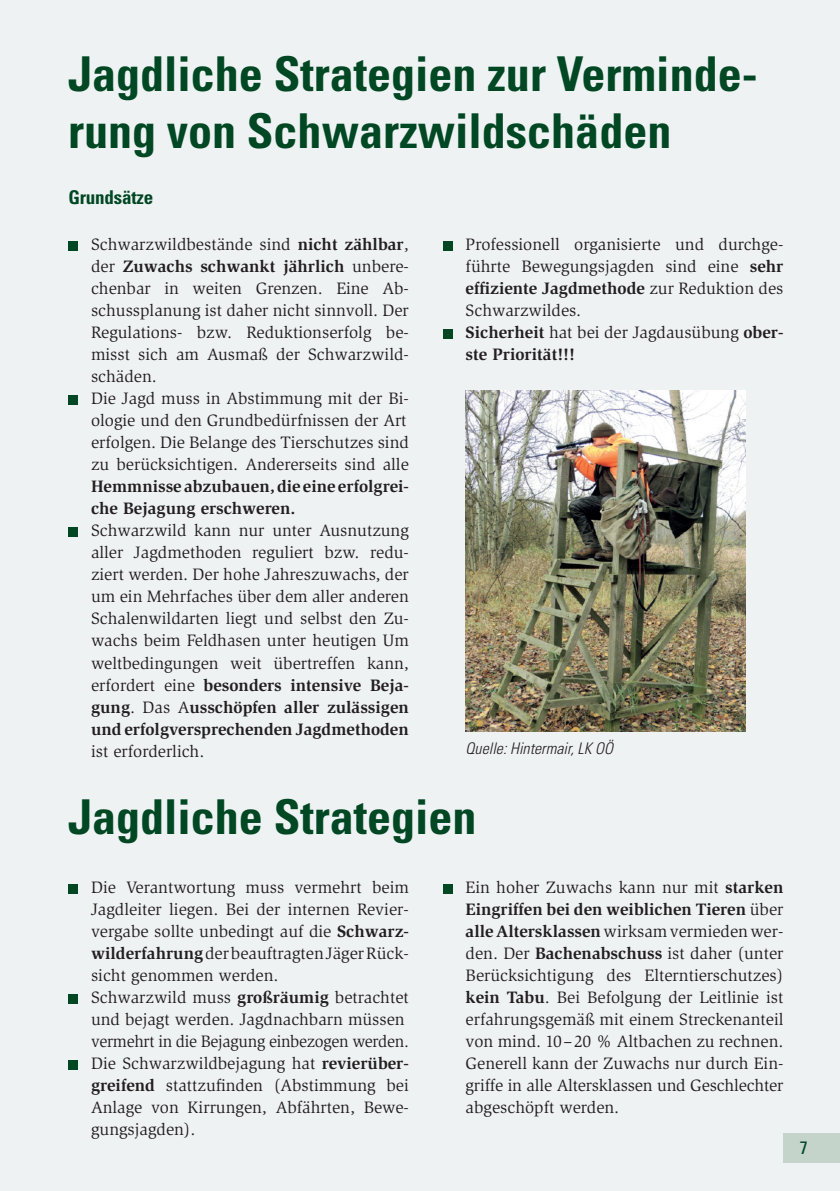
<style>
.page{position:relative;width:840px;height:1191px;background:#fff}
.page>*{position:absolute;margin:0;border:0;box-sizing:border-box;transform-origin:0 0}
.t1{font:700 condensed 48px/56px "Univers LT Std";color:#004723}
.t2{font:700 condensed 19px "Univers LT Std";letter-spacing:-.01em;color:#004723}
.t3{font:condensed 18px "Univers LT Std";color:#004723}
.t4{font:17px/22px "Slimbach LT";color:#231f20}
.t5{font:700 17px/22px "Slimbach LT";color:#231f20}
.t6{font:italic 300 condensed 16px "Univers LT Std";color:#231f20}
.s1{font-weight:700}
</style>
<div class="page">
<div style="left:0;top:0;width:839px;height:1191px;background:#eff2f3"></div>
<div style="left:68px;top:241px;width:10px;height:9px;background:#004723"></div>
<div style="left:68px;top:395px;width:10px;height:9px;background:#004723"></div>
<div style="left:68px;top:527px;width:10px;height:9px;background:#004723"></div>
<div style="left:442px;top:241px;width:10px;height:9px;background:#004723"></div>
<div style="left:442px;top:329px;width:10px;height:9px;background:#004723"></div>
<div style="left:68px;top:884px;width:10px;height:9px;background:#004723"></div>
<div style="left:68px;top:994px;width:10px;height:9px;background:#004723"></div>
<div style="left:68px;top:1060px;width:10px;height:9px;background:#004723"></div>
<div style="left:442px;top:884px;width:10px;height:9px;background:#004723"></div>
<img style="left:465px;top:390px;width:280px;height:341px">
<div style="left:782px;top:1133px;width:57px;height:30px;background:#c4d4cb"></div>
<h1 class="t1" style="left:68px;top:46px;width:690px">Jagdliche Strategien zur Verminde&shy;rung von Schwarzwildschäden</h1>
<p class="t2" style="left:68px;top:186px;width:86px">Grundsätze</p>
<p class="t4" style="left:91px;top:234px;width:319px">Schwarzwildbestände sind <span class="s1">nicht zählbar</span>, der <span class="s1">Zuwachs schwankt jährlich</span> unbere&shy;chenbar in weiten Grenzen. Eine Ab&shy;schussplanung ist daher nicht sinnvoll. Der Regulations- bzw. Reduktionserfolg be&shy;misst sich am Ausmaß der Schwarzwild&shy;schäden.<br>Die Jagd muss in Abstimmung mit der Bi&shy;ologie und den Grundbedürfnissen der Art erfolgen. Die Belange des Tierschutzes sind zu berücksichtigen. Andererseits sind alle</p>
<p class="t5" style="left:91px;top:475px;width:319px">Hemmnisse abzubauen, die eine erfolgrei&shy;che Bejagung erschweren.</p>
<p class="t4" style="left:91px;top:520px;width:319px;text-align:justify">Schwarzwild kann nur unter Ausnutzung aller Jagdmethoden reguliert bzw. redu&shy;ziert werden. Der hohe Jahreszuwachs, der um ein Mehrfaches über dem aller anderen Schalenwildarten liegt und selbst den Zu&shy;wachs beim Feldhasen unter heutigen Um weltbedingungen weit übertreffen kann, erfordert eine <span class="s1">besonders intensive Beja&shy;gung</span>. Das A<span class="s1">usschöpfen aller zulässigen und erfolgversprechenden Jagdmethoden</span></p>
<p class="t4" style="left:91px;top:740px;width:115px">ist erforderlich.</p>
<p class="t4" style="left:465px;top:234px;width:319px">Professionell organisierte und durchge&shy;führte Bewegungsjagden sind eine <span class="s1">sehr effiziente Jagdmethode</span> zur Reduktion des Schwarzwildes.<br><span class="s1">Sicherheit</span> hat bei der Jagdausübung <span class="s1">ober&shy;ste Priorität!!!</span></p>
<p class="t6" style="left:465px;top:739px;width:149px">Quelle: Hintermair, LK OÖ</p>
<h1 class="t1" style="left:68px;top:788px;width:410px">Jagdliche Strategien</h1>
<p class="t4" style="left:91px;top:876px;width:319px">Die Verantwortung muss vermehrt beim Jagdleiter liegen. Bei der internen Revier&shy;vergabe sollte unbedingt auf die <span class="s1">Schwarz&shy;wilderfahrung</span> der beauftragten Jäger Rück&shy;sicht genommen werden.<br>Schwarzwild muss <span class="s1">großräumig</span> betrachtet und bejagt werden. Jagdnachbarn müssen vermehrt in die Bejagung einbezogen werden.<br>Die Schwarzwildbejagung hat <span class="s1">revierüber&shy;greifend</span> stattzufinden (Abstimmung bei Anlage von Kirrungen, Abfährten, Bewe&shy;gungsjagden).</p>
<p class="t4" style="left:465px;top:876px;width:319px;text-align:justify">Ein hoher Zuwachs kann nur mit <span class="s1">starken Eingriffen bei den weiblichen Tieren</span> über <span class="s1">alle Altersklassen</span> wirksam vermieden wer&shy;den. Der <span class="s1">Bachenabschuss</span> ist daher (unter Berücksichtigung des Elterntierschutzes) <span class="s1">kein Tabu</span>. Bei Befolgung der Leitlinie ist erfahrungsgemäß mit einem Streckenanteil von mind. 10–20 % Altbachen zu rechnen.<br>Generell kann der Zuwachs nur durch Ein&shy;griffe in alle Altersklassen und Geschlechter abgeschöpft werden.</p>
<p class="t3" style="left:799px;top:1136px;width:9px">7</p>
</div>
